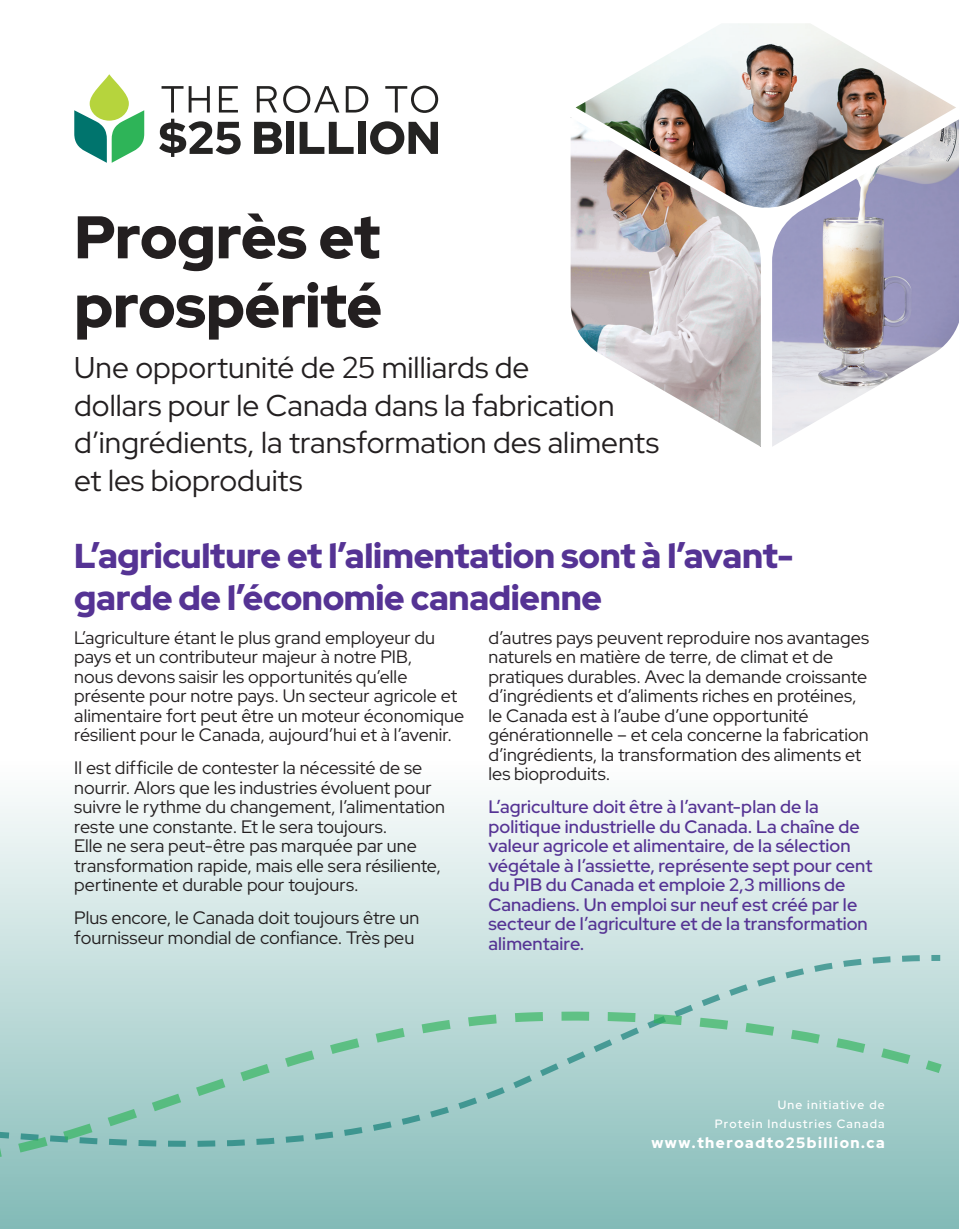
<style>
.page{position:relative;width:959px;height:1229px;background:#fff}
.page>*{position:absolute;margin:0;border:0;box-sizing:border-box;transform-origin:0 0}
.head{font:900 60px/69px "Red Hat Display";letter-spacing:-.005em;color:#231f20}
.Next_Steps_heading{font:900 34.5px/42px "Red Hat Display";letter-spacing:-.01em;color:#553394}
.head-2{font:30px/37.5px "Red Hat Display";color:#231f20}
.body{font:18px/19.5px "Red Hat Display";color:#231f20}
.body-2{font:600 18px/19.5px "Red Hat Display";letter-spacing:.005em;color:#553394}
.mini_sub{font:900 15px "Red Hat Display";letter-spacing:.1em;color:#fff}
.mini_sub-2{font:600 12px/19.5px "Red Hat Display";letter-spacing:.1em;color:#fff;text-align:right}
</style>
<div class="page">
<div style="left:0;top:749px;width:958px;height:479px;background:linear-gradient(to bottom,#fff,#82bab7)"></div>
<svg style="left:161px;top:86px;width:22px;height:26px"></svg>
<svg style="left:189px;top:86px;width:21px;height:26px"></svg>
<svg style="left:219px;top:86px;width:19px;height:26px"></svg>
<svg style="left:257px;top:86px;width:20px;height:26px"></svg>
<svg style="left:283px;top:86px;width:56px;height:27px"></svg>
<svg style="left:346px;top:86px;width:22px;height:26px"></svg>
<svg style="left:385px;top:86px;width:53px;height:27px"></svg>
<svg style="left:159px;top:119px;width:82px;height:38px"></svg>
<svg style="left:254px;top:122px;width:28px;height:32px"></svg>
<div style="left:286px;top:122px;width:8px;height:32px;background:#242322"></div>
<svg style="left:299px;top:122px;width:54px;height:32px"></svg>
<div style="left:358px;top:122px;width:8px;height:32px;background:#242322"></div>
<svg style="left:370px;top:121px;width:68px;height:33px"></svg>
<svg style="left:74px;top:74px;width:70px;height:89px"></svg>
<div style="left:0;top:953px;width:941px;height:57px;background:#c3dedc"></div>
<svg style="left:0;top:1010px;width:943px;height:155px;background:#a2cdc8"></svg>
<img style="left:575px;top:23px;width:381px;height:185px">
<img style="left:570px;top:117px;width:190px;height:330px">
<img style="left:772px;top:119px;width:186px;height:328px">
<p class="head" style="left:74px;top:201px;width:309px">Progrès et prospérité</p>
<p class="head-2" style="left:74px;top:348px;width:586px">Une opportunité de 25 milliards de<br>dollars pour le Canada dans la fabrication d’ingrédients, la transformation des aliments et les bioproduits</p>
<p class="Next_Steps_heading" style="left:74px;top:534px;width:720px">L’agriculture et l’alimentation sont à l’avant&shy;garde de l’économie canadienne</p>
<p class="body" style="left:74px;top:627px;width:391px">L’agriculture étant le plus grand employeur du pays et un contributeur majeur à notre PIB,<br>nous devons saisir les opportunités qu’elle présente pour notre pays. Un secteur agricole et alimentaire fort peut être un moteur économique résilient pour le Canada, aujourd’hui et à l’avenir.</p>
<p class="body" style="left:74px;top:757px;width:372px">Il est difficile de contester la nécessité de se nourrir. Alors que les industries évoluent pour suivre le rythme du changement, l’alimentation reste une constante. Et le sera toujours.<br>Elle ne sera peut-être pas marquée par une transformation rapide, mais elle sera résiliente, pertinente et durable pour toujours.</p>
<p class="body" style="left:74px;top:907px;width:346px">Plus encore, le Canada doit toujours être un fournisseur mondial de confiance. Très peu</p>
<p class="body" style="left:488px;top:627px;width:382px">d’autres pays peuvent reproduire nos avantages naturels en matière de terre, de climat et de pratiques durables. Avec la demande croissante d’ingrédients et d’aliments riches en protéines, le Canada est à l’aube d’une opportunité générationnelle – et cela concerne la fabrication d’ingrédients, la transformation des aliments et les bioproduits.</p>
<p class="body-2" style="left:488px;top:796px;width:385px">L’agriculture doit être à l’avant-plan de la politique industrielle du Canada. La chaîne de valeur agricole et alimentaire, de la sélection végétale à l’assiette, représente sept pour cent du PIB du Canada et emploie 2,3 millions de Canadiens. Un emploi sur neuf est créé par le secteur de l’agriculture et de la transformation alimentaire.</p>
<p class="mini_sub-2" style="left:714px;top:1094px;width:171px">Une initiative de<br>Protein Industries Canada</p>
<p class="mini_sub" style="left:651px;top:1132px;width:235px">www.theroadto25billion.ca</p>
</div>
